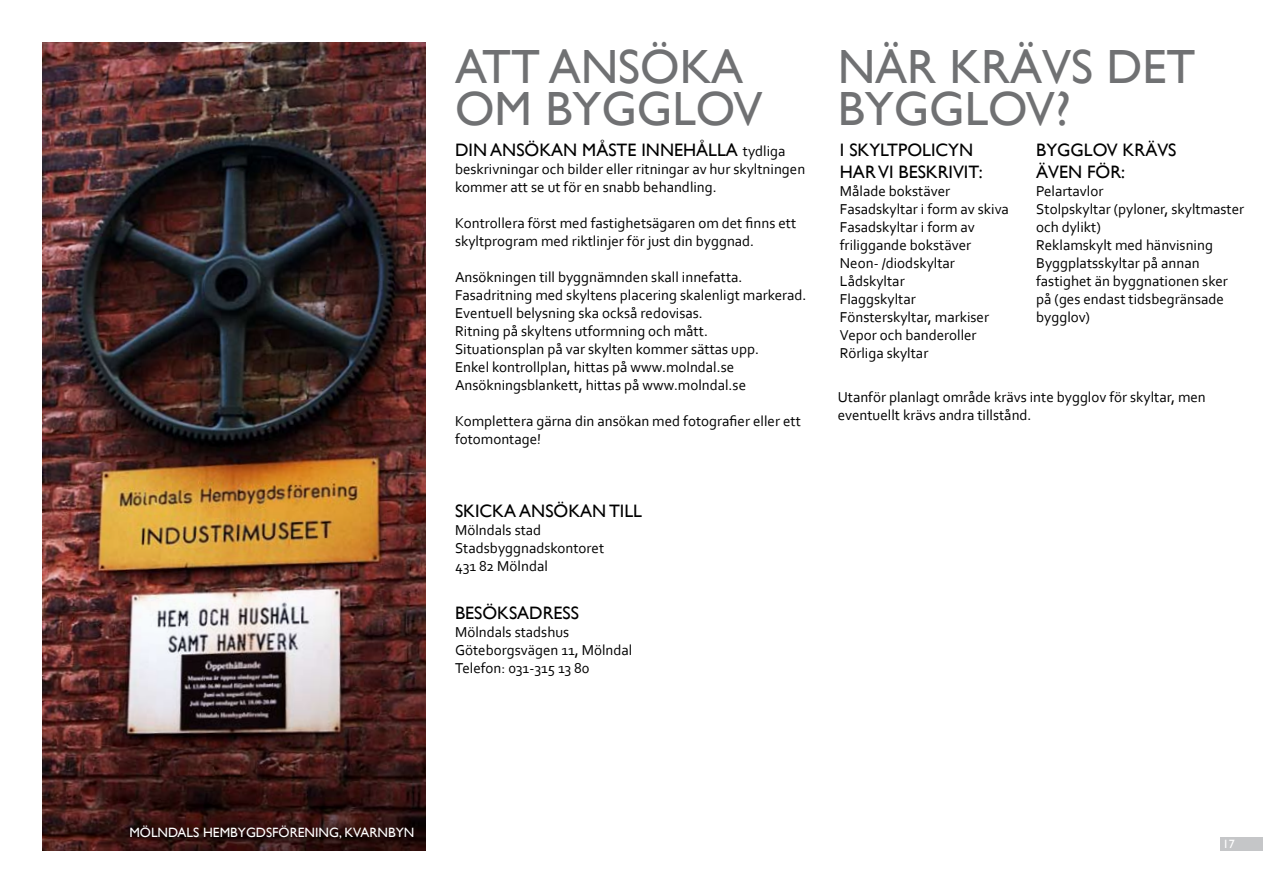
<style>
.page{position:relative;width:1263px;height:893px;background:#fff}
.page>*{position:absolute;margin:0;border:0;box-sizing:border-box;transform-origin:0 0}
.t1{font:48px/42px "Gill Sans";color:#707173}
.t2{font:18px/21.6px "Gill Sans";color:#000}
.t3{font:15px/18px "Corbel";color:#000}
.t4{font:13.5px "Gill Sans";color:#fff}
.t5{font:12px "Gill Sans";color:#fff}
.s1{font-family:"Corbel";font-size:15px}
</style>
<div class="page">
<div style="left:1220px;top:837px;width:43px;height:13px;background:#c5c6c8"></div>
<img style="left:43px;top:43px;width:382px;height:807px">
<h1 class="t1" style="left:455px;top:47px;width:309px">ATT ANSÖKA<br>OM BYGGLOV</h1>
<h1 class="t1" style="left:838px;top:47px;width:359px">NÄR KRÄVS DET<br>BYGGLOV?</h1>
<p class="t2" style="left:455px;top:139px;width:332px">DIN ANSÖKAN MÅSTE INNEHÅLLA <span class="s1">tydliga</span></p>
<p class="t3" style="left:455px;top:160px;width:352px">beskrivningar och bilder eller ritningar av hur skyltningen kommer att se ut för en snabb behandling.</p>
<p class="t3" style="left:455px;top:214px;width:343px">Kontrollera först med fastighetsägaren om det finns ett skyltprogram med riktlinjer för just din byggnad.</p>
<p class="t3" style="left:455px;top:268px;width:353px">Ansökningen till byggnämnden skall innefatta.<br>Fasadritning med skyltens placering skalenligt markerad.<br>Eventuell belysning ska också redovisas.<br>Ritning på skyltens utformning och mått.<br>Situationsplan på var skylten kommer sättas upp.<br>Enkel kontrollplan, hittas på www.molndal.se Ansökningsblankett, hittas på www.molndal.se</p>
<p class="t3" style="left:455px;top:412px;width:347px">Komplettera gärna din ansökan med fotografier eller ett fotomontage!</p>
<p class="t2" style="left:455px;top:501px;width:189px">SKICKA ANSÖKAN TILL</p>
<p class="t3" style="left:455px;top:521px;width:151px">Mölndals stad<br>Stadsbyggnadskontoret<br>431 82 Mölndal</p>
<p class="t2" style="left:455px;top:603px;width:126px">BESÖKSADRESS</p>
<p class="t3" style="left:455px;top:623px;width:179px">Mölndals stadshus<br>Göteborgsvägen 11, Mölndal<br>Telefon: 031-315 13 80</p>
<p class="t2" style="left:840px;top:139px;width:144px">I SKYLTPOLICYN<br>HAR VI BESKRIVIT:</p>
<p class="t3" style="left:840px;top:181px;width:171px">Målade bokstäver<br>Fasadskyltar i form av skiva<br>Fasadskyltar i form av friliggande bokstäver<br>Neon- /diodskyltar<br>Lådskyltar<br>Flaggskyltar<br>Fönsterskyltar, markiser<br>Vepor och banderoller<br>Rörliga skyltar</p>
<p class="t2" style="left:1036px;top:139px;width:142px">BYGGLOV KRÄVS<br>ÄVEN FÖR:</p>
<p class="t3" style="left:1036px;top:181px;width:210px">Pelartavlor<br>Stolpskyltar (pyloner, skyltmaster och dylikt)<br>Reklamskylt med hänvisning<br>Byggplatsskyltar på annan fastighet än byggnationen sker på (ges endast tidsbegränsade bygglov)</p>
<p class="t3" style="left:838px;top:388px;width:370px">Utanför planlagt område krävs inte bygglov för skyltar, men eventuellt krävs andra tillstånd.</p>
<p class="t4" style="left:129px;top:825px;width:287px">MÖLNDALS HEM BYGDSFÖRENING, KVARNBYN</p>
<p class="t5" style="left:1223px;top:837px;width:13px">17</p>
</div>
